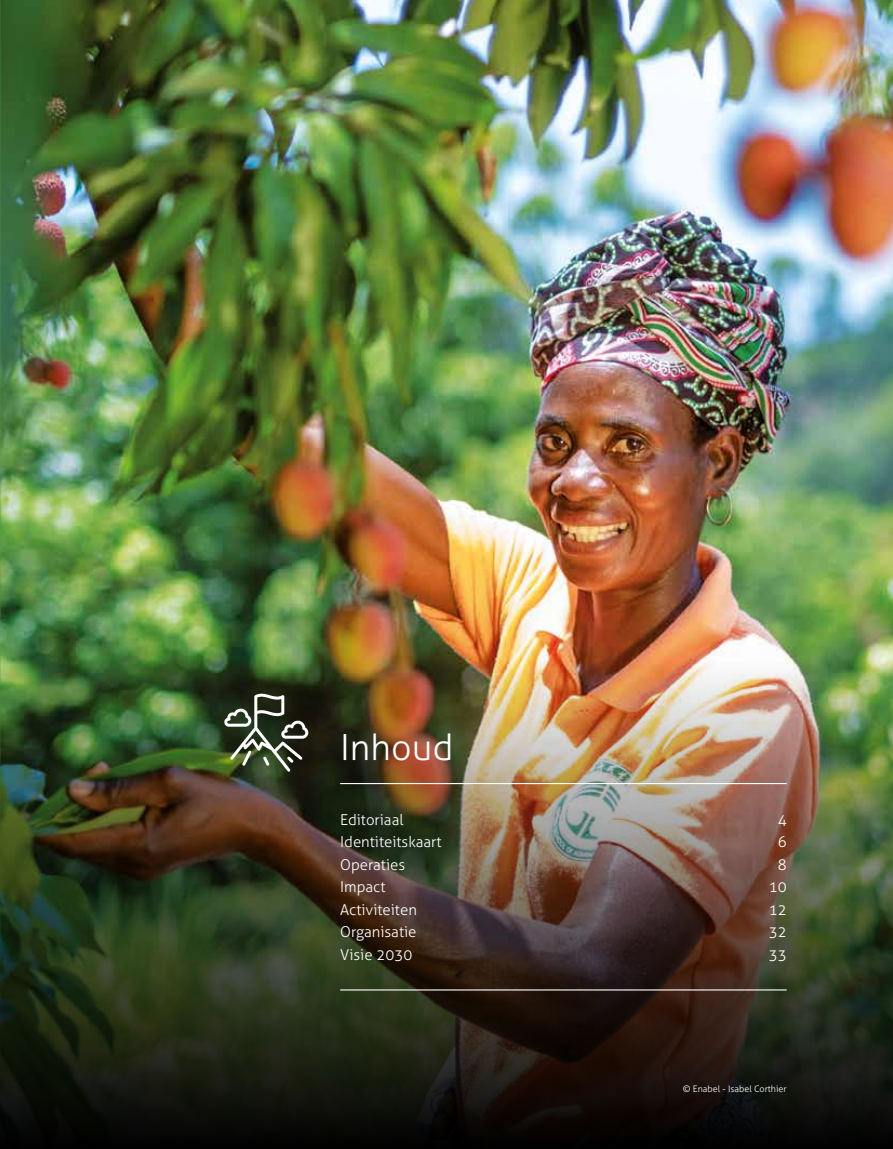
<style>
.page{position:relative;width:893px;height:1149px;background:#fff}
.page>*{position:absolute;margin:0;border:0;box-sizing:border-box;transform-origin:0 0}
.t1{font:300 36px "Aller";color:#fff}
.t2{font:300 15px "Aller";color:#fff}
.t3{font:300 9px "Aller";color:#fff}
</style>
<div class="page">
<img style="left:0;top:0;width:893px;height:574px">
<img style="left:0;top:574px;width:893px;height:574px">
<svg style="left:224px;top:692px;width:84px;height:79px;background:#4c5543"></svg>
<hr style="left:340px;top:782px;width:447px;height:1px;background:#fff">
<hr style="left:340px;top:989px;width:447px;height:1px;background:#fff">
<h1 class="t1" style="left:340px;top:725px;width:115px">Inhoud</h1>
<p class="t2" style="left:340px;top:810px;width:65px">Editoriaal</p>
<p class="t2" style="left:778px;top:810px;width:10px">4</p>
<p class="t2" style="left:340px;top:832px;width:103px">Identiteitskaart</p>
<p class="t2" style="left:778px;top:832px;width:10px">6</p>
<p class="t2" style="left:340px;top:855px;width:67px">Operaties</p>
<p class="t2" style="left:778px;top:855px;width:10px">8</p>
<p class="t2" style="left:340px;top:877px;width:47px">Impact</p>
<p class="t2" style="left:769px;top:877px;width:19px">10</p>
<p class="t2" style="left:340px;top:900px;width:78px">Activiteiten</p>
<p class="t2" style="left:769px;top:900px;width:19px">12</p>
<p class="t2" style="left:340px;top:922px;width:78px">Organisatie</p>
<p class="t2" style="left:769px;top:922px;width:19px">32</p>
<p class="t2" style="left:340px;top:945px;width:74px">Visie 2030</p>
<p class="t2" style="left:769px;top:945px;width:19px">33</p>
<p class="t3" style="left:683px;top:1082px;width:105px">© Enabel - Isabel Corthier</p>
</div>
